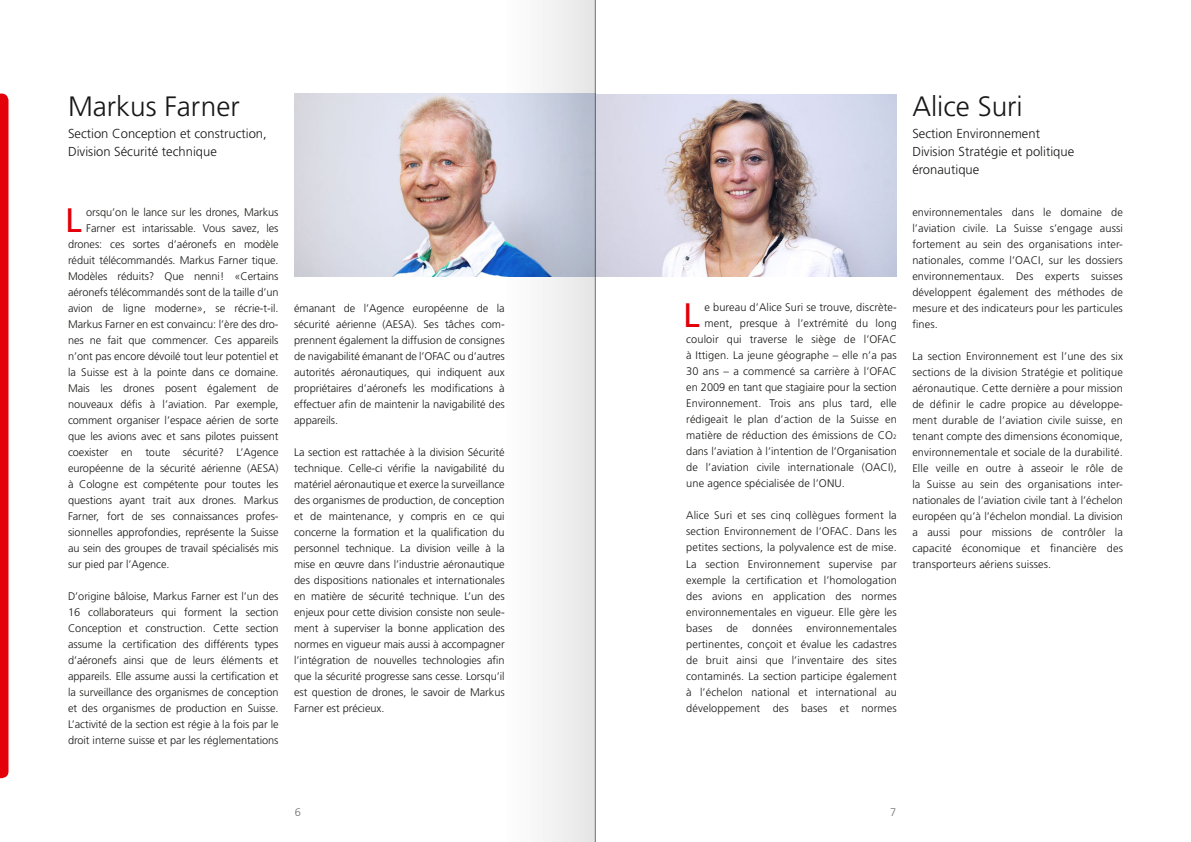
<style>
.page{position:relative;width:1191px;height:842px;background:#fff}
.page>*{position:absolute;margin:0;border:0;box-sizing:border-box;transform-origin:0 0}
.t1{font:33.9px "Frutiger";color:#e3000b}
.t2{font:300 28px "Frutiger";color:#181716}
.t3{font:300 13px/18px "Frutiger";color:#181716}
.t4{font:300 11px/16px "Frutiger";letter-spacing:-.005em;color:#181716;text-align:justify}
.t5{font:300 11px "Frutiger";color:#6e6e6e}
.s1{font-size:6.4px}
</style>
<div class="page">
<svg style="left:0;top:94px;width:9px;height:684px;background:#e40e19"></svg>
<img style="left:294px;top:94px;width:602px;height:183px">
<svg style="left:504px;top:0;width:91px;height:842px;fill:#f0f0f0"></svg>
<hr style="left:595px;top:0;width:1px;height:842px;background:#181716">
<h2 class="t2" style="left:68px;top:91px;width:173px">Markus Farner</h2>
<p class="t3" style="left:68px;top:124px;width:200px">Section Conception et construction,<br>Division Sécurité technique</p>
<h1 class="t1" style="left:65px;top:200px;width:18px">L</h1>
<p class="t4" style="left:86px;top:204px;width:194px">orsqu’on le lance sur les drones, Markus</p>
<p class="t4" style="left:86px;top:220px;width:194px">Farner est intarissable. Vous savez, les</p>
<p class="t4" style="left:68px;top:236px;width:212px">drones: ces sortes d’aéronefs en modèle</p>
<p class="t4" style="left:68px;top:252px;width:212px">réduit télécommandés. Markus Farner tique.</p>
<p class="t4" style="left:68px;top:268px;width:212px">Modèles réduits? Que nenni! «Certains</p>
<p class="t4" style="left:68px;top:284px;width:212px">aéronefs télécommandés sont de la taille d’un</p>
<p class="t4" style="left:68px;top:300px;width:212px">avion de ligne moderne», se récrie-t-il.</p>
<p class="t4" style="left:68px;top:316px;width:212px">Markus Farner en est convaincu: l’ère des dro-</p>
<p class="t4" style="left:68px;top:332px;width:212px">nes ne fait que commencer. Ces appareils</p>
<p class="t4" style="left:68px;top:348px;width:212px">n’ont pas encore dévoilé tout leur potentiel et</p>
<p class="t4" style="left:68px;top:364px;width:212px">la Suisse est à la pointe dans ce domaine.</p>
<p class="t4" style="left:68px;top:380px;width:212px">Mais les drones posent également de</p>
<p class="t4" style="left:68px;top:396px;width:212px">nouveaux défis à l’aviation. Par exemple,</p>
<p class="t4" style="left:68px;top:412px;width:212px">comment organiser l’espace aérien de sorte</p>
<p class="t4" style="left:68px;top:428px;width:212px">que les avions avec et sans pilotes puissent</p>
<p class="t4" style="left:68px;top:444px;width:212px">coexister en toute sécurité? L’Agence</p>
<p class="t4" style="left:68px;top:460px;width:212px">européenne de la sécurité aérienne (AESA)</p>
<p class="t4" style="left:68px;top:476px;width:212px">à Cologne est compétente pour toutes les</p>
<p class="t4" style="left:68px;top:492px;width:212px">questions ayant trait aux drones. Markus</p>
<p class="t4" style="left:68px;top:508px;width:212px">Farner, fort de ses connaissances profes-</p>
<p class="t4" style="left:68px;top:524px;width:212px">sionnelles approfondies, représente la Suisse</p>
<p class="t4" style="left:68px;top:540px;width:212px">au sein des groupes de travail spécialisés mis</p>
<p class="t4" style="left:68px;top:556px;width:103px">sur pied par l’Agence.</p>
<p class="t4" style="left:68px;top:588px;width:212px">D’origine bâloise, Markus Farner est l’un des 16 collaborateurs qui forment la section Conception et construction. Cette section assume la certification des différents types d’aéronefs ainsi que de leurs éléments et appareils. Elle assume aussi la certification et la surveillance des organismes de conception et des organismes de production en Suisse.<br>L’activité de la section est régie à la fois par le droit interne suisse et par les réglementations</p>
<p class="t4" style="left:294px;top:300px;width:212px">émanant de l’Agence européenne de la sécurité aérienne (AESA). Ses tâches com&shy;prennent également la diffusion de consignes de navigabilité émanant de l’OFAC ou d’autres autorités aéronautiques, qui indiquent aux propriétaires d’aéronefs les modifications à effectuer afin de maintenir la navigabilité des appareils.</p>
<p class="t4" style="left:294px;top:444px;width:212px">La section est rattachée à la division Sécurité technique. Celle-ci vérifie la navigabilité du matériel aéronautique et exerce la surveillance des organismes de production, de conception et de maintenance, y compris en ce qui concerne la formation et la qualification du personnel technique. La division veille à la mise en œuvre dans l’industrie aéronautique des dispositions natio nales et internationales en matière de sécurité technique. L’un des enjeux pour cette division consiste non seule&shy;ment à superviser la bonne application des normes en vigueur mais aussi à accom pagner l’intégration de nouvelles technologies afin que la sécurité progresse sans cesse. Lorsqu’il est question de drones, le savoir de Markus Farner est précieux.</p>
<h1 class="t1" style="left:683px;top:296px;width:18px">L</h1>
<p class="t4" style="left:704px;top:300px;width:194px">e bureau d’Alice Suri se trouve, discrète-</p>
<p class="t4" style="left:704px;top:316px;width:194px">ment, presque à l’extrémité du long</p>
<p class="t4" style="left:686px;top:332px;width:212px">couloir qui traverse le siège de l’OFAC</p>
<p class="t4" style="left:686px;top:348px;width:212px">à Ittigen. La jeune géographe – elle n’a pas</p>
<p class="t4" style="left:686px;top:364px;width:212px">30 ans – a commencé sa carrière à l’OFAC</p>
<p class="t4" style="left:686px;top:380px;width:212px">en 2009 en tant que stagiaire pour la section</p>
<p class="t4" style="left:686px;top:396px;width:212px">Environnement. Trois ans plus tard, elle</p>
<p class="t4" style="left:686px;top:412px;width:212px">rédigeait le plan d’action de la Suisse en</p>
<p class="t4" style="left:686px;top:428px;width:212px">matière de réduction des émissions de CO<span class="s1">2</span></p>
<p class="t4" style="left:686px;top:444px;width:212px">dans l’aviation à l’intention de l’Organisa tion</p>
<p class="t4" style="left:686px;top:460px;width:212px">de l’aviation civile internationale (OACI),</p>
<p class="t4" style="left:686px;top:476px;width:160px">une agence spécialisée de l’ONU.</p>
<p class="t4" style="left:686px;top:508px;width:212px">Alice Suri et ses cinq collègues forment la section Environnement de l’OFAC. Dans les petites sections, la polyvalence est de mise.<br>La section Environnement supervise par exemple la certification et l’homologation des avions en application des normes environnementales en vigueur. Elle gère les bases</p>
<p class="t4" style="left:686px;top:620px;width:212px;text-indent:120px">environnementales pertinentes, conçoit et évalue les cadastres de bruit ainsi que l’inventaire des sites contaminés. La section participe également à l’échelon national et international au développement des bases et normes</p>
<p class="t4" style="left:726px;top:620px;width:13px">de</p>
<p class="t4" style="left:752px;top:620px;width:42px">données</p>
<h2 class="t2" style="left:912px;top:92px;width:112px">Alice Suri</h2>
<p class="t3" style="left:912px;top:125px;width:163px">Section Environnement<br>Division Stratégie et politique éronautique</p>
<p class="t4" style="left:912px;top:204px;width:212px">environnementales dans le domaine de l’aviation civile. La Suisse s’engage aussi fortement au sein des organi sations inter&shy;nationales, comme l’OACI, sur les dossiers environ nementaux. Des experts suisses développent également des méthodes de mesure et des indicateurs pour les particules fines.</p>
<p class="t4" style="left:912px;top:348px;width:212px">La section Environnement est l’une des six sections de la division Stratégie et politique aéronautique. Cette dernière a pour mission de définir le cadre propice au développe&shy;ment durable de l’aviation civile suisse, en tenant compte des dimensions économique, environnementale et sociale de la durabilité.<br>Elle veille en outre à asseoir le rôle de la Suisse au sein des organisations inter&shy;natio nales de l’aviation civile tant à l’échelon européen qu’à l’échelon mondial. La division a aussi pour missions de contrôler la capacité économique et financière des transporteurs aériens suisses.</p>
<p class="t5" style="left:295px;top:806px;width:8px">6</p>
<p class="t5" style="left:890px;top:806px;width:8px">7</p>
</div>
